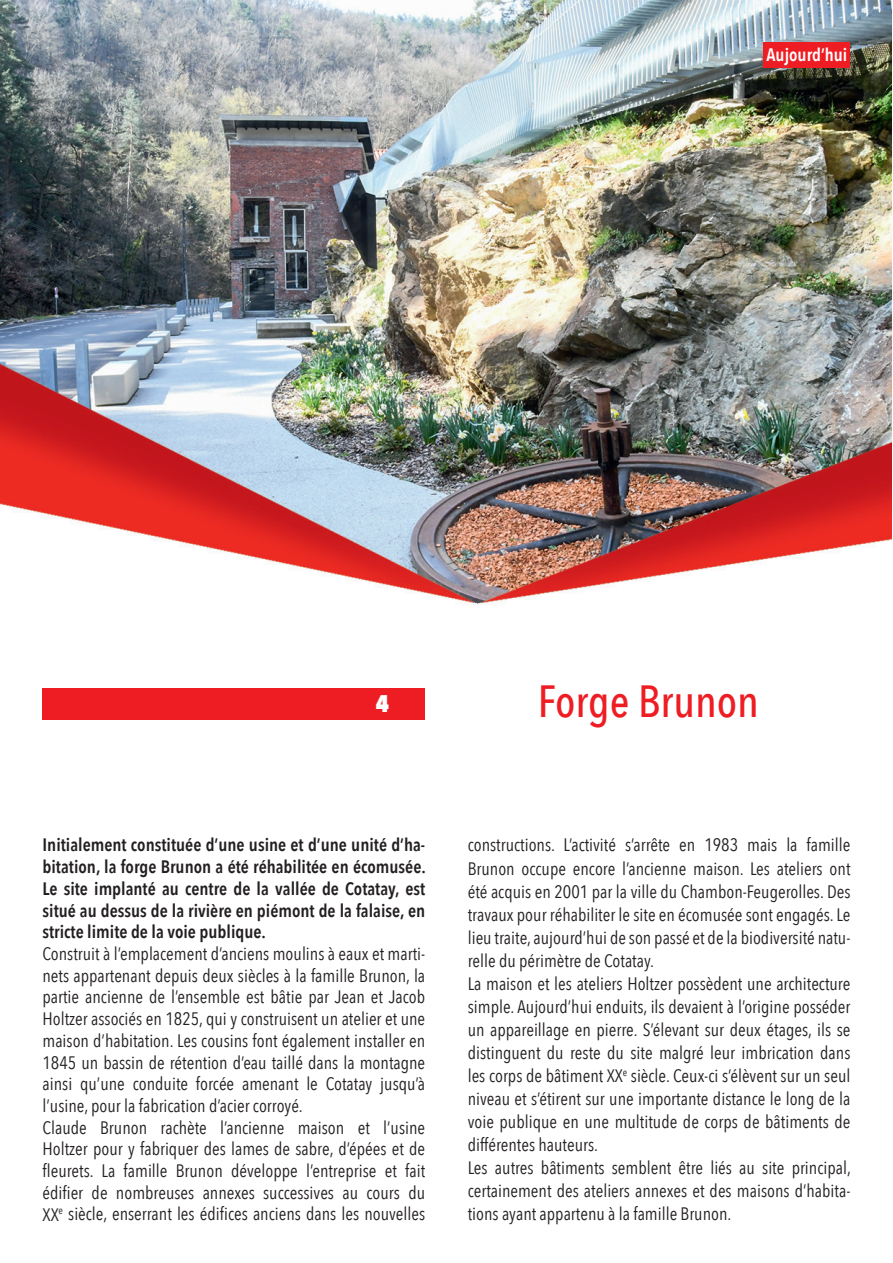
<style>
.page{position:relative;width:893px;height:1263px;background:#fff}
.page>*{position:absolute;margin:0;border:0;box-sizing:border-box;transform-origin:0 0}
.t1{font:500 45px "Avenir Next Condensed";color:#ee1d23}
.t2{font:800 24px "Avenir Next Condensed";color:#fff}
.t3{font:18px/23.1px "Avenir Next Condensed";color:#231f20}
.t4{font:600 18px/21.8px "Avenir Next Condensed";color:#231f20;text-align:justify}
.t5{font:600 18px "Avenir Next Condensed";color:#fff}
</style>
<div class="page">
<img style="left:0;top:0;width:891px;height:720px">
<div style="left:43px;top:688px;width:382px;height:31px;background:#ee1d23"></div>
<div style="left:763px;top:43px;width:87px;height:25px;background:#ee1d23"></div>
<p class="t5" style="left:766px;top:39px;width:82px">Aujourd’hui</p>
<h2 class="t2" style="left:376px;top:688px;width:15px">4</h2>
<h1 class="t1" style="left:538px;top:674px;width:223px">Forge Brunon</h1>
<p class="t4" style="left:43px;top:834px;width:385px">Initialement constituée d’une usine et d’une unité d’ha&shy;bitation, la forge Brunon a été réhabilitée en écomusée.<br>Le site implanté au centre de la vallée de Cotatay, est situé au dessus de la rivière en piémont de la falaise, en stricte limite de la voie publique.</p>
<p class="t3" style="left:43px;top:942px;width:384px;line-height:21.8px">Construit à l’emplacement d’anciens moulins à eaux et marti&shy;nets appartenant depuis deux siècles à la famille Brunon, la partie ancienne de l’ensemble est bâtie par Jean et Jacob Holtzer associés en 1825, qui y construisent un atelier et une maison d’habitation. Les cousins font également installer en 1845 un bassin de rétention d’eau taillé dans la montagne ainsi qu’une conduite forcée amenant le Cotatay jusqu’à l’usine, pour la fabrication d’acier corroyé.<br>Claude Brunon rachète l’ancienne maison et l’usine Holtzer pour y fabriquer des lames de sabre, d’épées et de fleurets. La famille Brunon développe l’entreprise et fait édifier de nombreuses annexes successives au cours du XX<sup>e</sup> siècle, enserrant les édifices anciens dans les nouvelles</p>
<p class="t3" style="left:468px;top:833px;width:385px">constructions. L’activité s’arrête en 1983 mais la famille Brunon occupe encore l’ancienne maison. Les ateliers ont été acquis en 2001 par la ville du Chambon-Feugerolles. Des travaux pour réhabiliter le site en écomusée sont engagés. Le lieu traite, aujourd’hui de son passé et de la biodiversité natu&shy;relle du périmètre de Cotatay.<br>La maison et les ateliers Holtzer possèdent une architecture simple. Aujourd’hui enduits, ils devaient à l’origine posséder un appareillage en pierre. S’élevant sur deux étages, ils se distinguent du reste du site malgré leur imbrication dans les corps de bâtiment XX<sup>e</sup> siècle. Ceux-ci s’élèvent sur un seul niveau et s’étirent sur une importante distance le long de la voie publique en une multitude de corps de bâtiments de différentes hauteurs.<br>Les autres bâtiments semblent être liés au site principal, certainement des ateliers annexes et des maisons d’habita&shy;tions ayant appartenu à la famille Brunon.</p>
</div>
